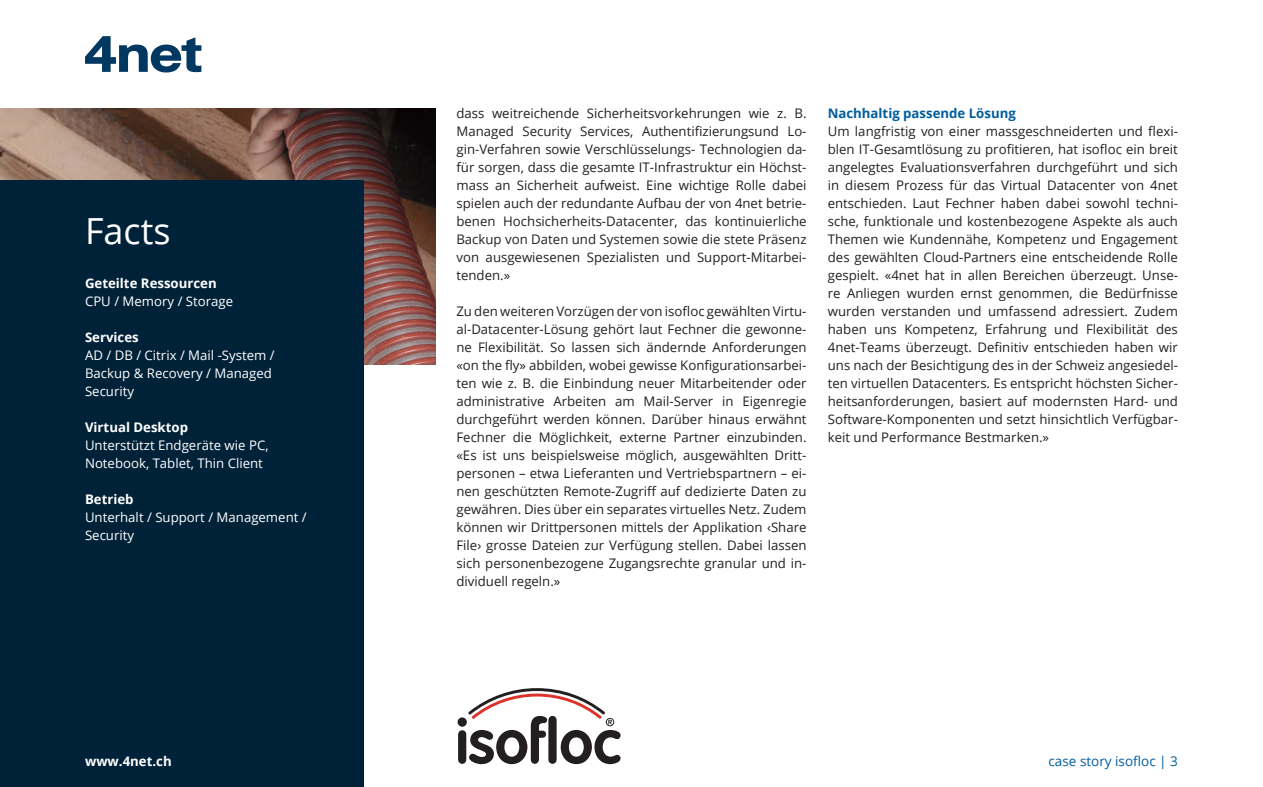
<style>
.page{position:relative;width:1263px;height:787px;background:#fff}
.page>*{position:absolute;margin:0;border:0;box-sizing:border-box;transform-origin:0 0}
.t1{font:36px "Open Sans";color:#fff}
.t2{font:13.5px "Open Sans";color:#005e9d}
.t3{font:13.2px/18px "Open Sans";color:#241f1f;text-align:justify}
.t4{font:13.2px/18px "Open Sans";color:#fff}
.t5{font:700 13.2px "Open Sans";color:#fff}
.t6{font:700 13.2px "Open Sans";color:#005e9d}
</style>
<div class="page">
<img style="left:0;top:108px;width:435px;height:256px">
<div style="left:0;top:180px;width:364px;height:607px;background:#002238"></div>
<svg style="left:85px;top:36px;width:116px;height:36px"></svg>
<svg style="left:457px;top:688px;width:164px;height:76px"></svg>
<h1 class="t1" style="left:85px;top:206px;width:87px">Facts</h1>
<p class="t5" style="left:85px;top:274px;width:133px">Geteilte Ressourcen</p>
<p class="t4" style="left:85px;top:292px;width:150px">CPU / Memory / Storage</p>
<p class="t5" style="left:85px;top:328px;width:55px">Services</p>
<p class="t4" style="left:85px;top:346px;width:191px">AD / DB / Citrix / Mail -System /<br>Backup &amp; Recovery / Managed<br>Security</p>
<p class="t5" style="left:85px;top:418px;width:104px">Virtual Desktop</p>
<p class="t4" style="left:85px;top:436px;width:185px">Unterstützt Endgeräte wie PC,<br>Notebook, Tablet, Thin Client</p>
<p class="t5" style="left:85px;top:490px;width:50px">Betrieb</p>
<p class="t4" style="left:85px;top:508px;width:223px">Unterhalt / Support / Management /<br>Security</p>
<p class="t3" style="left:456px;top:104px;width:352px">dass weitreichende Sicherheitsvorkehrungen wie z. B.<br>Managed Security Services, Authentifizierungsund Lo&shy;gin-Verfahren sowie Verschlüsselungs- Technologien da&shy;für sorgen, dass die gesamte IT-Infrastruktur ein Höchst&shy;mass an Sicherheit aufweist. Eine wichtige Rolle dabei spielen auch der redundante Aufbau der von 4net betrie&shy;benen Hochsicherheits-Datacenter, das kontinuierliche Backup von Daten und Systemen sowie die stete Präsenz von ausgewiesenen Spezialisten und Support-Mitarbei&shy;tenden.»</p>
<p class="t3" style="left:456px;top:302px;width:352px">Zu den weiteren Vorzügen der von isofloc gewählten Virtu&shy;al-Datacenter-Lösung gehört laut Fechner die gewonne&shy;ne Flexibilität. So lassen sich ändernde Anforderungen «on the fly» abbilden, wobei gewisse Konfigurationsarbei&shy;ten wie z. B. die Einbindung neuer Mitarbeitender oder administrative Arbeiten am Mail-Server in Eigenregie durchgeführt werden können. Darüber hinaus erwähnt Fechner die Möglichkeit, externe Partner einzubinden. «Es ist uns beispielsweise möglich, ausgewählten Dritt&shy;personen – etwa Lieferanten und Vertriebspartnern – ei&shy;nen geschützten Remote-Zugriff auf dedizierte Daten zu gewähren. Dies über ein separates virtuelles Netz. Zudem können wir Drittpersonen mittels der Applikation ‹Share File› grosse Dateien zur Verfügung stellen. Dabei lassen sich personenbezogene Zugangsrechte granular und in&shy;dividuell regeln.»</p>
<p class="t6" style="left:828px;top:104px;width:189px">Nachhaltig passende Lösung</p>
<p class="t3" style="left:828px;top:122px;width:352px">Um langfristig von einer massgeschneiderten und flexi&shy;blen IT-Gesamtlösung zu profitieren, hat isofloc ein breit angelegtes Evaluationsverfahren durchgeführt und sich in diesem Prozess für das Virtual Datacenter von 4net entschieden. Laut Fechner haben dabei sowohl techni&shy;sche, funktionale und kostenbezogene Aspekte als auch Themen wie Kundennähe, Kompetenz und Engagement des gewählten Cloud-Partners eine entscheidende Rolle gespielt. «4net hat in allen Bereichen überzeugt. Unse&shy;re Anliegen wurden ernst genommen, die Bedürfnisse wurden verstanden und umfassend adressiert. Zudem haben uns Kompetenz, Erfahrung und Flexibilität des 4net-Teams überzeugt. Definitiv entschieden haben wir uns nach der Besichtigung des in der Schweiz angesiedel&shy;ten virtuellen Datacenters. Es entspricht höchsten Sicher&shy;heitsanforderungen, basiert auf modernsten Hard- und Software-Komponenten und setzt hinsichtlich Verfügbar&shy;keit und Performance Bestmarken.»</p>
<p class="t5" style="left:85px;top:752px;width:88px">www.4net.ch</p>
<p class="t2" style="left:1048px;top:752px;width:131px">case story isofloc | 3</p>
</div>
